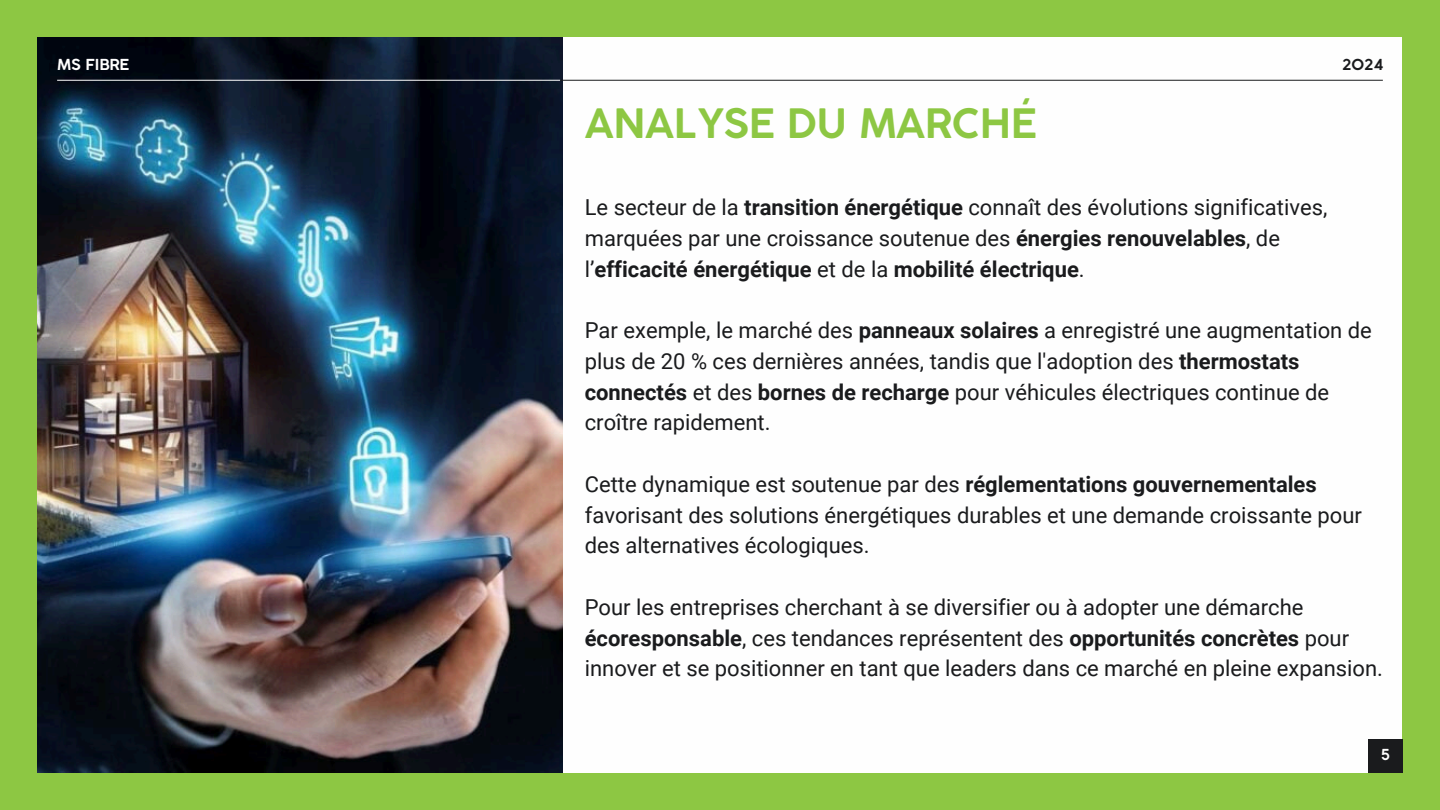
<style>
.page{position:relative;width:1440px;height:810px;background:#8dc743}
.page>*{position:absolute;margin:0;border:0;box-sizing:border-box;transform-origin:0 0}
.t1{font:700 40px "Coco Gothic";color:#8dc743}
.t2{font:22px/30.8px "Roboto";color:#1a1b1d}
.t3{font:700 15px "Coco Gothic";color:#fff}
.t4{font:700 15px "Coco Gothic";color:#1a1b1d}
.s1{font-weight:700}
</style>
<div class="page">
<div style="left:38px;top:37px;width:1364px;height:736px;background:#fefefe"></div>
<img style="left:38px;top:37px;width:525px;height:736px">
<div style="left:1368px;top:739px;width:34px;height:34px;background:#1a1b1d"></div>
<hr style="left:57px;top:80px;width:503px;height:1px;background:#fff">
<hr style="left:560px;top:80px;width:823px;height:1px;background:#1a1b1d">
<h2 class="t3" style="left:57px;top:59px;width:74px">MS FIBRE</h2>
<h2 class="t4" style="left:1342px;top:59px;width:42px">2024</h2>
<p class="t1" style="left:585px;top:108px;width:453px">ANALYSE DU MARCHÉ</p>
<p class="t2" style="left:585px;top:192px;width:744px">Le secteur de la <span class="s1">transition énergétique</span> connaît des évolutions significatives, marquées par une croissance soutenue des <span class="s1">énergies renouvelables</span>, de l’<span class="s1">efficacité énergétique</span> et de la <span class="s1">mobilité électrique</span>.</p>
<p class="t2" style="left:585px;top:315px;width:789px">Par exemple, le marché des <span class="s1">panneaux solaires</span> a enregistré une augmentation de plus de 20 % ces dernières années, tandis que l'adoption des <span class="s1">thermostats connectés</span> et des <span class="s1">bornes de recharge</span> pour véhicules électriques continue de croître rapidement.</p>
<h1 class="t2" style="left:585px;top:469px;width:779px">Cette dynamique est soutenue par des <span class="s1">réglementations gouvernementales </span>favorisant des solutions énergétiques durables et une demande croissante pour des alternatives écologiques.</h1>
<h2 class="t2" style="left:585px;top:592px;width:800px">Pour les entreprises cherchant à se diversifier ou à adopter une démarche <span class="s1">écoresponsable</span>, ces tendances représentent des <span class="s1">opportunités concrètes</span> pour innover et se positionner en tant que leaders dans ce marché en pleine expansion.</h2>
<h2 class="t3" style="left:1381px;top:749px;width:10px">5</h2>
</div>
